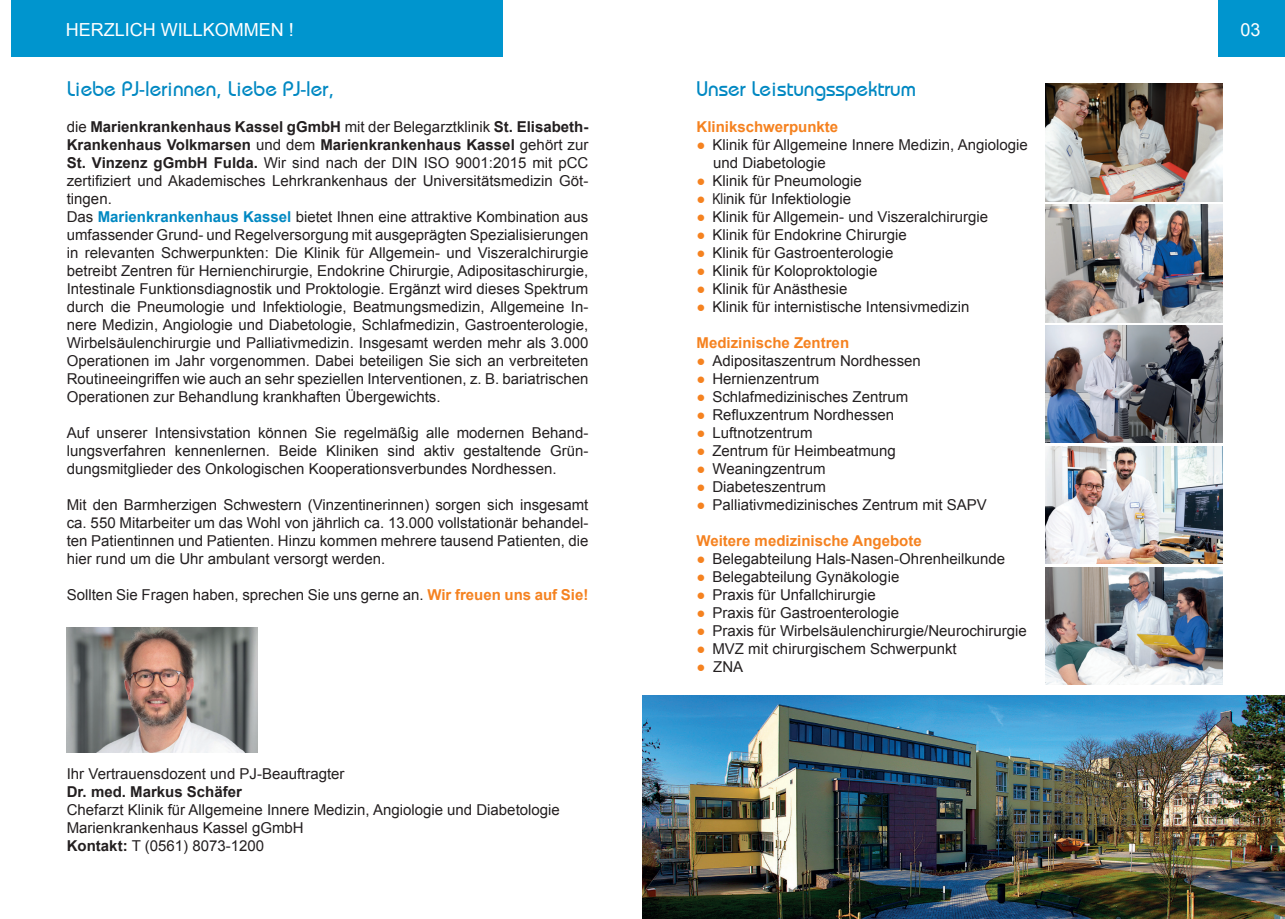
<style>
.page{position:relative;width:1285px;height:919px;background:#fff}
.page>*{position:absolute;margin:0;border:0;box-sizing:border-box;transform-origin:0 0}
.t1{font:21px "Bimini Normal";color:#0088c2}
.t2{font:18px "Arial";color:#fff}
.t3{font:15px/18px "Arial";color:#231f20}
.t4{font:700 15px "Arial";color:#f58220}
.t5{font:700 15px "Arial";color:#231f20}
.s1{font-weight:700}
.s2{font-weight:700;color:#0088c2}
.s3{font-weight:700;color:#f58220}
.s4{font-family:"Arial Narrow";color:#f58220}
.s5{font-family:"Arial Narrow"}
</style>
<div class="page">
<div style="left:12px;top:0;width:491px;height:56px;background:#0095ce"></div>
<img style="left:67px;top:627px;width:190px;height:125px">
<div style="left:1217px;top:0;width:67px;height:56px;background:#0095ce"></div>
<img style="left:642px;top:695px;width:642px;height:223px">
<img style="left:1045px;top:84px;width:177px;height:117px">
<img style="left:1045px;top:205px;width:177px;height:117px">
<img style="left:1045px;top:325px;width:177px;height:118px">
<img style="left:1045px;top:446px;width:177px;height:117px">
<img style="left:1045px;top:567px;width:177px;height:117px">
<p class="t2" style="left:66px;top:18px;width:230px">HERZLICH WILLKOMMEN !</p>
<p class="t2" style="left:1240px;top:18px;width:22px">03</p>
<h1 class="t1" style="left:67px;top:76px;width:269px">Liebe PJ-lerinnen, Liebe PJ-ler,</h1>
<p class="t3" style="left:67px;top:118px;width:523px">die <span class="s1">Marienkrankenhaus Kassel gGmbH</span> mit der Belegarztklinik <span class="s1">St. Elisabeth-Krankenhaus Volkmarsen</span> und dem <span class="s1">Marienkrankenhaus Kassel</span> gehört zur <span class="s1">St. Vinzenz gGmbH Fulda.</span> Wir sind nach der DIN ISO 9001:2015 mit pCC zertifiziert und Akademisches Lehrkrankenhaus der Universitätsmedizin Göt&shy;tingen.<br>Das <span class="s2">Marienkrankenhaus Kassel</span> bietet Ihnen eine attraktive Kombination aus umfassender Grund- und Regelversorgung mit ausgeprägten Spezialisierungen in relevanten Schwerpunkten: Die Klinik für Allgemein- und Viszeralchirurgie betreibt Zentren für Hernienchirurgie, Endokrine Chirurgie, Adipositaschirurgie, Intestinale Funktionsdiagnostik und Proktologie. Ergänzt wird dieses Spektrum durch die Pneumologie und Infektiologie, Beatmungsmedizin, Allgemeine In&shy;nere Medizin, Angiologie und Diabetologie, Schlafmedizin, Gastroenterologie, Wirbelsäulenchirurgie und Palliativmedizin. Insgesamt werden mehr als 3.000<br>Operationen im Jahr vorgenommen. Dabei beteiligen Sie sich an verbreiteten Routineeingriffen wie auch an sehr speziellen Interventionen, z. B. bariatrischen Operationen zur Behandlung krankhaften Übergewichts.</p>
<p class="t3" style="left:67px;top:424px;width:523px;text-align:justify">Auf unserer Intensivstation können Sie regelmäßig alle modernen Behand&shy;lungsverfahren kennenlernen. Beide Kliniken sind aktiv gestaltende Grün&shy;dungsmitglieder des Onkologischen Kooperationsverbundes Nordhessen.</p>
<p class="t3" style="left:67px;top:496px;width:523px;text-align:justify">Mit den Barmherzigen Schwestern (Vinzentinerinnen) sorgen sich insgesamt ca. 550 Mitarbeiter um das Wohl von jährlich ca. 13.000 vollstationär behandel&shy;ten Patientinnen und Patienten. Hinzu kommen mehrere tausend Patienten, die hier rund um die Uhr ambulant versorgt werden.</p>
<p class="t3" style="left:67px;top:586px;width:523px">Sollten Sie Fragen haben, sprechen Sie uns gerne an. <span class="s3">Wir freuen uns auf Sie!</span></p>
<p class="t3" style="left:67px;top:764px;width:279px">Ihr Vertrauensdozent und PJ-Beauftragter</p>
<p class="t5" style="left:67px;top:781px;width:177px">Dr. med. Markus Schäfer</p>
<p class="t3" style="left:67px;top:800px;width:494px">Chefarzt Klinik für Allgemeine Innere Medizin, Angiologie und Diabetologie<br>Marienkrankenhaus Kassel gGmbH<br><span class="s1">Kontakt:</span> T (0561) 8073-1200</p>
<h1 class="t1" style="left:696px;top:76px;width:221px">Unser Leistungsspektrum</h1>
<p class="t4" style="left:696px;top:117px;width:143px">Klinikschwerpunkte</p>
<p class="t3" style="left:713px;top:136px;width:316px;text-indent:-17px"><span class="s4">●</span> Klinik für Allgemeine Innere Medizin, Angiologie und Diabetologie</p>
<p class="t3" style="left:696px;top:172px;width:167px"><span class="s4">●</span> Klinik für Pneumologie</p>
<p class="t3" style="left:696px;top:190px;width:156px"><span class="s4">●</span> <span class="s5">Kli</span>nik für Infektiologie</p>
<p class="t3" style="left:696px;top:208px;width:293px"><span class="s4">●</span> Klinik für Allgemein- und Viszeralchirurgie</p>
<p class="t3" style="left:696px;top:226px;width:212px"><span class="s4">●</span> Klinik für Endokrine Chirurgie</p>
<p class="t3" style="left:696px;top:244px;width:198px"><span class="s4">●</span> Klinik für Gastroenterologie</p>
<p class="t3" style="left:696px;top:262px;width:182px"><span class="s4">●</span> Klinik für Koloproktologie</p>
<p class="t3" style="left:696px;top:280px;width:152px"><span class="s4">●</span> Klinik für Anästhesie</p>
<p class="t3" style="left:696px;top:298px;width:274px"><span class="s4">●</span> Klinik für internistische Intensivmedizin</p>
<p class="t4" style="left:696px;top:333px;width:154px">Medizinische Zentren</p>
<p class="t3" style="left:696px;top:352px;width:226px"><span class="s4">●</span> Adipositaszentrum Nordhessen</p>
<p class="t3" style="left:696px;top:370px;width:124px"><span class="s4">●</span> Hernienzentrum</p>
<p class="t3" style="left:696px;top:388px;width:213px"><span class="s4">●</span> Schlafmedizinisches Zentrum</p>
<p class="t3" style="left:696px;top:406px;width:199px"><span class="s4">●</span> Refluxzentrum Nordhessen</p>
<p class="t3" style="left:696px;top:424px;width:117px"><span class="s4">●</span> Luftnotzentrum</p>
<p class="t3" style="left:696px;top:442px;width:201px"><span class="s4">●</span> Zentrum für Heimbeatmung</p>
<p class="t3" style="left:696px;top:460px;width:130px"><span class="s4">●</span> Weaningzentrum</p>
<p class="t3" style="left:696px;top:478px;width:131px"><span class="s4">●</span> Diabeteszentrum</p>
<p class="t3" style="left:696px;top:496px;width:292px"><span class="s4">●</span> Palliativmedizinisches Zentrum mit SAPV</p>
<p class="t4" style="left:696px;top:531px;width:227px">Weitere medizinische Angebote</p>
<p class="t3" style="left:696px;top:550px;width:310px"><span class="s4">●</span> Belegabteilung Hals-Nasen-Ohrenheilkunde</p>
<p class="t3" style="left:696px;top:568px;width:204px"><span class="s4">●</span> Belegabteilung Gynäkologie</p>
<p class="t3" style="left:696px;top:586px;width:181px"><span class="s4">●</span> Praxis für Unfallchirurgie</p>
<p class="t3" style="left:696px;top:604px;width:204px"><span class="s4">●</span> Praxis für Gastroenterologie</p>
<p class="t3" style="left:696px;top:622px;width:332px"><span class="s4">●</span> Praxis für Wirbelsäulenchirurgie/Neurochirurgie</p>
<p class="t3" style="left:696px;top:640px;width:262px"><span class="s4">●</span> MVZ mit chirurgischem Schwerpunkt</p>
<p class="t3" style="left:696px;top:658px;width:48px"><span class="s4">●</span> ZNA</p>
</div>
